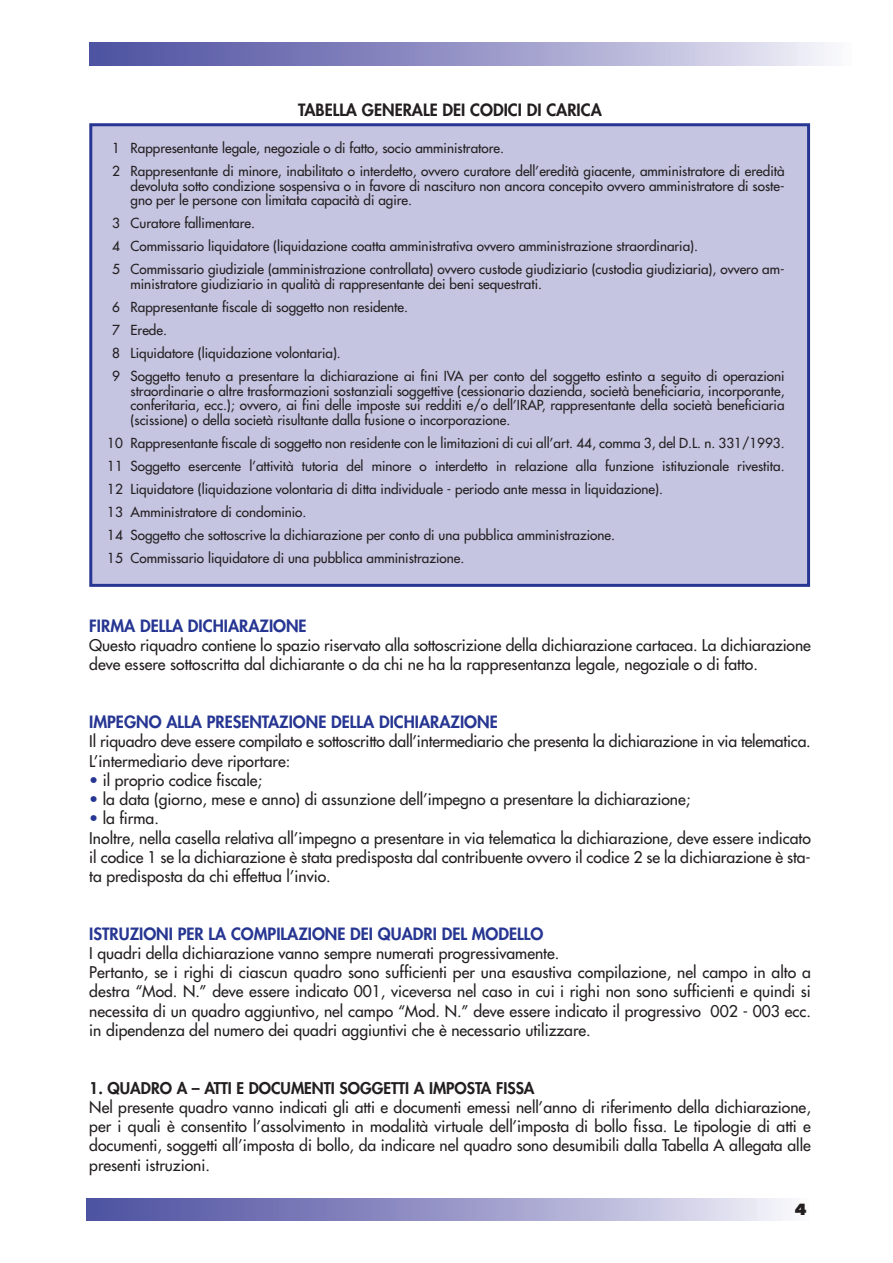
<style>
.page{position:relative;width:893px;height:1263px;background:#fff}
.page>*{position:absolute;margin:0;border:0;box-sizing:border-box;transform-origin:0 0}
.t1{font:800 16.5px "Futura";color:#263692}
.t2{font:800 16.5px "Futura";color:#231f20}
.t3{font:15.75px/19.2px "Futura";color:#231f20}
.t4{font:800 15.75px "Futura";color:#231f20}
.t5{font:800 15px "Futura";color:#231f20}
.t6{font:13.5px/23.1px "Futura";color:#231f20}
.s1{color:#263692}
</style>
<div class="page">
<div style="left:92px;top:126px;width:715px;height:458px;background:#c5c4e1"></div>
<div style="left:89px;top:123px;width:721px;height:464px;border:3px solid #263692"></div>
<div style="left:87px;top:1198px;width:722px;height:22px;background:linear-gradient(to right,#47499d,#f1eff8)"></div>
<div style="left:89px;top:43px;width:762px;height:22px;background:linear-gradient(to right,#47499d,#f0eef8)"></div>
<p class="t2" style="left:298px;top:102px;width:305px">TABELLA GENERALE DEI CODICI DI CARICA</p>
<p class="t6" style="left:112px;top:137px;width:674px">1 Rappresentante legale, negoziale o di fatto, socio amministratore.<br>2 Rappresentante di minore, inabilitato o interdetto, ovvero curatore dell’eredità giacente, amministratore di eredità</p>
<p class="t6" style="left:131px;top:179px;width:655px;line-height:14.5px">devoluta sotto condizione sospensiva o in favore di nascituro non ancora concepito ovvero amministratore di soste&shy;gno per le persone con limitata capacità di agire.</p>
<p class="t6" style="left:112px;top:213px;width:674px">3 Curatore fallimentare.<br>4 Commissario liquidatore (liquidazione coatta amministrativa ovvero amministrazione straordinaria).<br>5 Commissario giudiziale (amministrazione controllata) ovvero custode giudiziario (custodia giudiziaria), ovvero am-</p>
<p class="t6" style="left:112px;top:273px;width:674px;text-indent:18px">ministratore giudiziario in qualità di rappresentante dei beni sequestrati.<br>6 Rappresentante fiscale di soggetto non residente.<br>7 Erede.<br>8 Liquidatore (liquidazione volontaria).<br>9 Soggetto tenuto a presentare la dichiarazione ai fini IVA per conto del soggetto estinto a seguito di operazioni</p>
<p class="t6" style="left:131px;top:384px;width:655px;line-height:14.5px;text-align:justify">straordinarie o altre trasformazioni sostanziali soggettive (cessionario dazienda, società beneficiaria, incorporante, conferitaria, ecc.); ovvero, ai fini delle imposte sui redditi e/o dell’IRAP, rappresentante della società beneficiaria (scissione) o della società risultante dalla fusione o incorporazione.</p>
<p class="t6" style="left:107px;top:432px;width:679px">10 Rappresentante fiscale di soggetto non residente con le limitazioni di cui all’art. 44, comma 3, del D.L. n. 331/1993.<br>11 Soggetto esercente l’attività tutoria del minore o interdetto in relazione alla funzione istituzionale rivestita.<br>12 Liquidatore (liquidazione volontaria di ditta individuale - periodo ante messa in liquidazione).<br>13 Amministratore di condominio.<br>14 Soggetto che sottoscrive la dichiarazione per conto di una pubblica amministrazione.<br>15 Commissario liquidatore di una pubblica amministrazione.</p>
<p class="t1" style="left:89px;top:618px;width:219px">FIRMA DELLA DICHIARAZIONE</p>
<p class="t3" style="left:89px;top:637px;width:723px">Questo riquadro contiene lo spazio riservato alla sottoscrizione della dichiarazione cartacea. La dichiarazione deve essere sottoscritta dal dichiarante o da chi ne ha la rappresentanza legale, negoziale o di fatto.</p>
<p class="t1" style="left:89px;top:714px;width:410px">IMPEGNO ALLA PRESENTAZIONE DELLA DICHIARAZIONE</p>
<p class="t3" style="left:89px;top:733px;width:723px">Il riquadro deve essere compilato e sottoscritto dall’intermediario che presenta la dichiarazione in via telematica.<br>L’intermediario deve riportare:</p>
<p class="t3" style="left:89px;top:771px;width:174px"><span class="s1">•</span> il proprio codice fiscale;</p>
<p class="t3" style="left:89px;top:791px;width:602px"><span class="s1">•</span> la data (giorno, mese e anno) di assunzione dell’impegno a presentare la dichiarazione;</p>
<p class="t3" style="left:89px;top:810px;width:723px"><span class="s1">•</span> la firma.<br>Inoltre, nella casella relativa all’impegno a presentare in via telematica la dichiarazione, deve essere indicato il codice 1 se la dichiarazione è stata predisposta dal contribuente ovvero il codice 2 se la dichiarazione è sta&shy;ta predisposta da chi effettua l’invio.</p>
<p class="t1" style="left:89px;top:926px;width:456px">ISTRUZIONI PER LA COMPILAZIONE DEI QUADRI DEL MODELLO</p>
<p class="t3" style="left:89px;top:945px;width:723px">I quadri della dichiarazione vanno sempre numerati progressivamente.<br>Pertanto, se i righi di ciascun quadro sono sufficienti per una esaustiva compilazione, nel campo in alto a destra “Mod. N.” deve essere indicato 001, viceversa nel caso in cui i righi non sono sufficienti e quindi si necessita di un quadro aggiuntivo, nel campo “Mod. N.” deve essere indicato il progressivo 002 - 003 ecc. in dipendenza del numero dei quadri aggiuntivi che è necessario utilizzare.</p>
<p class="t4" style="left:89px;top:1080px;width:447px">1. QUADRO A – ATTI E DOCUMENTI SOGGETTI A IMPOSTA FISSA</p>
<p class="t3" style="left:89px;top:1098px;width:723px;text-align:justify">Nel presente quadro vanno indicati gli atti e documenti emessi nell’anno di riferimento della dichiarazione, per i quali è consentito l’assolvimento in modalità virtuale dell’imposta di bollo fissa. Le tipologie di atti e documenti, soggetti all’imposta di bollo, da indicare nel quadro sono desumibili dalla Tabella A allegata alle presenti istruzioni.</p>
<p class="t5" style="left:795px;top:1203px;width:14px">4</p>
</div>
